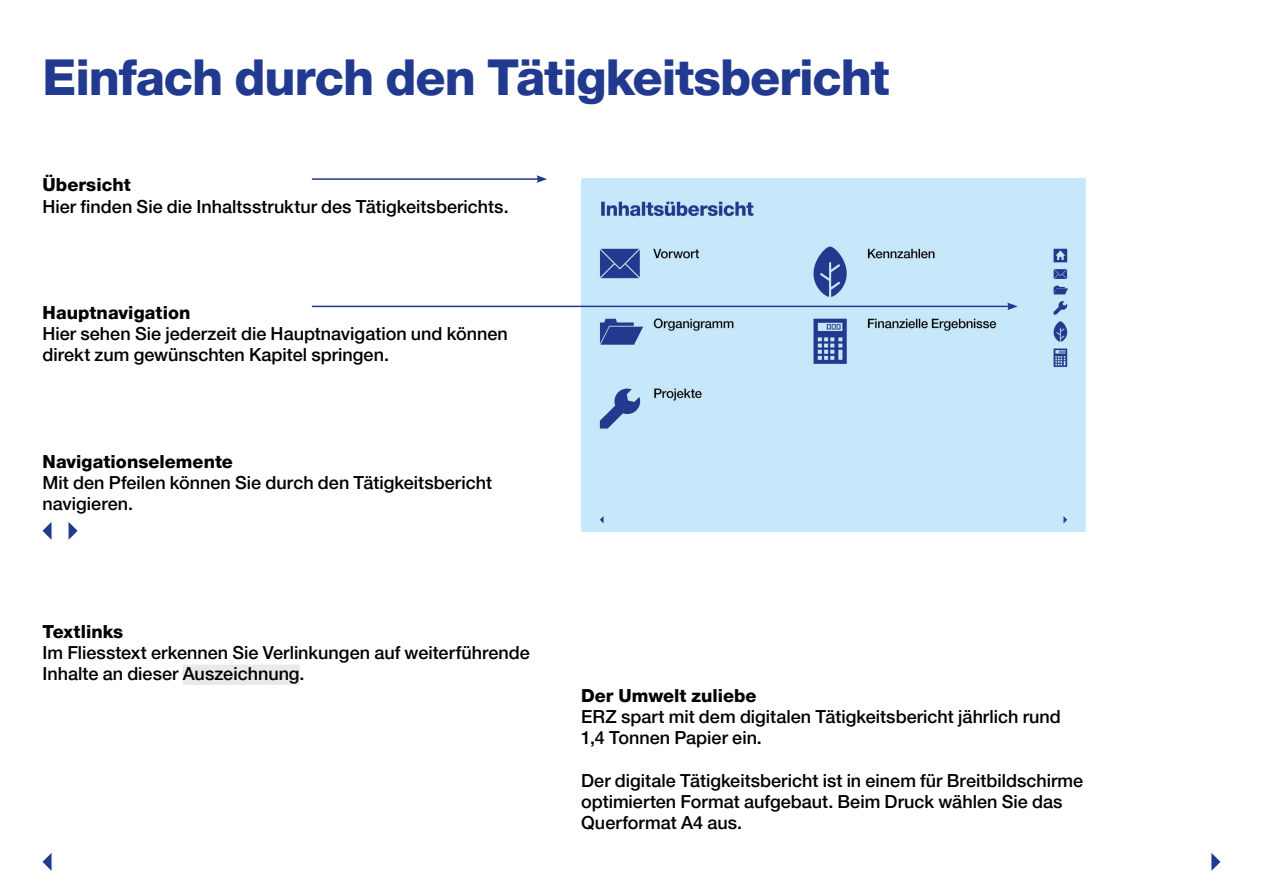
<style>
.page{position:relative;width:1263px;height:893px;background:#fff}
.page>*{position:absolute;margin:0;border:0;box-sizing:border-box;transform-origin:0 0}
.t1{font:800 49.5px "Helvetica Neue LT Pro";letter-spacing:-.025em;color:#213a8f}
._03_Lead_Lead_Medium_12pt{font:500 18px/21.3px "Helvetica Neue LT Pro";color:#000}
._03_Lead_Lead_Medium_12pt_AbstNach{font:500 18px/21.3px "Helvetica Neue LT Pro";color:#000}
._03_Lead_Lead_UT_Heavy_12pt{font:800 18px "Helvetica Neue LT Pro";color:#000}
</style>
<div class="page">
<hr style="left:312px;top:178px;width:227px;height:2px;background:#213a8f">
<svg style="left:537px;top:175px;width:10px;height:8px"></svg>
<div style="left:183px;top:665px;width:117px;height:20px;background:#e9e9e9"></div>
<svg style="left:43px;top:522px;width:9px;height:18px"></svg>
<svg style="left:69px;top:522px;width:9px;height:18px"></svg>
<div style="left:584px;top:181px;width:499px;height:347px;background:#c7e8fb"></div>
<div style="left:581px;top:178px;width:505px;height:353px;border:2px solid #c6e8fb"></div>
<hr style="left:312px;top:306px;width:697px;height:1px;background:#213a8f">
<svg style="left:1007px;top:303px;width:11px;height:7px"></svg>
<svg style="left:1211px;top:853px;width:9px;height:18px"></svg>
<svg style="left:43px;top:853px;width:9px;height:18px"></svg>
<h1 class="t1" style="left:43px;top:48px;width:849px">Einfach durch den Tätigkeitsbericht</h1>
<p class="_03_Lead_Lead_UT_Heavy_12pt" style="left:43px;top:174px;width:90px">Übersicht</p>
<p class="_03_Lead_Lead_Medium_12pt" style="left:43px;top:195px;width:468px">Hier finden Sie die Inhaltsstruktur des Tätigkeitsberichts.</p>
<p class="_03_Lead_Lead_UT_Heavy_12pt" style="left:43px;top:302px;width:149px">Hauptnavigation</p>
<p class="_03_Lead_Lead_Medium_12pt" style="left:43px;top:323px;width:467px">Hier sehen Sie jederzeit die Hauptnavigation und können direkt zum gewünschten Kapitel springen.</p>
<p class="_03_Lead_Lead_UT_Heavy_12pt" style="left:43px;top:451px;width:192px">Navigationselemente</p>
<p class="_03_Lead_Lead_Medium_12pt" style="left:43px;top:472px;width:451px">Mit den Pfeilen können Sie durch den Tätigkeitsbericht navigieren.</p>
<p class="_03_Lead_Lead_UT_Heavy_12pt" style="left:43px;top:621px;width:82px">Textlinks</p>
<p class="_03_Lead_Lead_Medium_12pt" style="left:43px;top:642px;width:489px">Im Fliesstext erkennen Sie Verlinkungen auf weiterführende<br>Inhalte an dieser Auszeichnung.</p>
<p class="_03_Lead_Lead_UT_Heavy_12pt" style="left:581px;top:684px;width:177px">Der Umwelt zuliebe</p>
<p class="_03_Lead_Lead_Medium_12pt_AbstNach" style="left:581px;top:706px;width:481px">ERZ spart mit dem digitalen Tätigkeitsbericht jährlich rund<br>1,4 Tonnen Papier ein.</p>
<p class="_03_Lead_Lead_Medium_12pt" style="left:581px;top:769px;width:504px">Der digitale Tätigkeitsbericht ist in einem für Breitbildschirme optimierten Format aufgebaut. Beim Druck wählen Sie das<br>Querformat A4 aus.</p>
</div>
